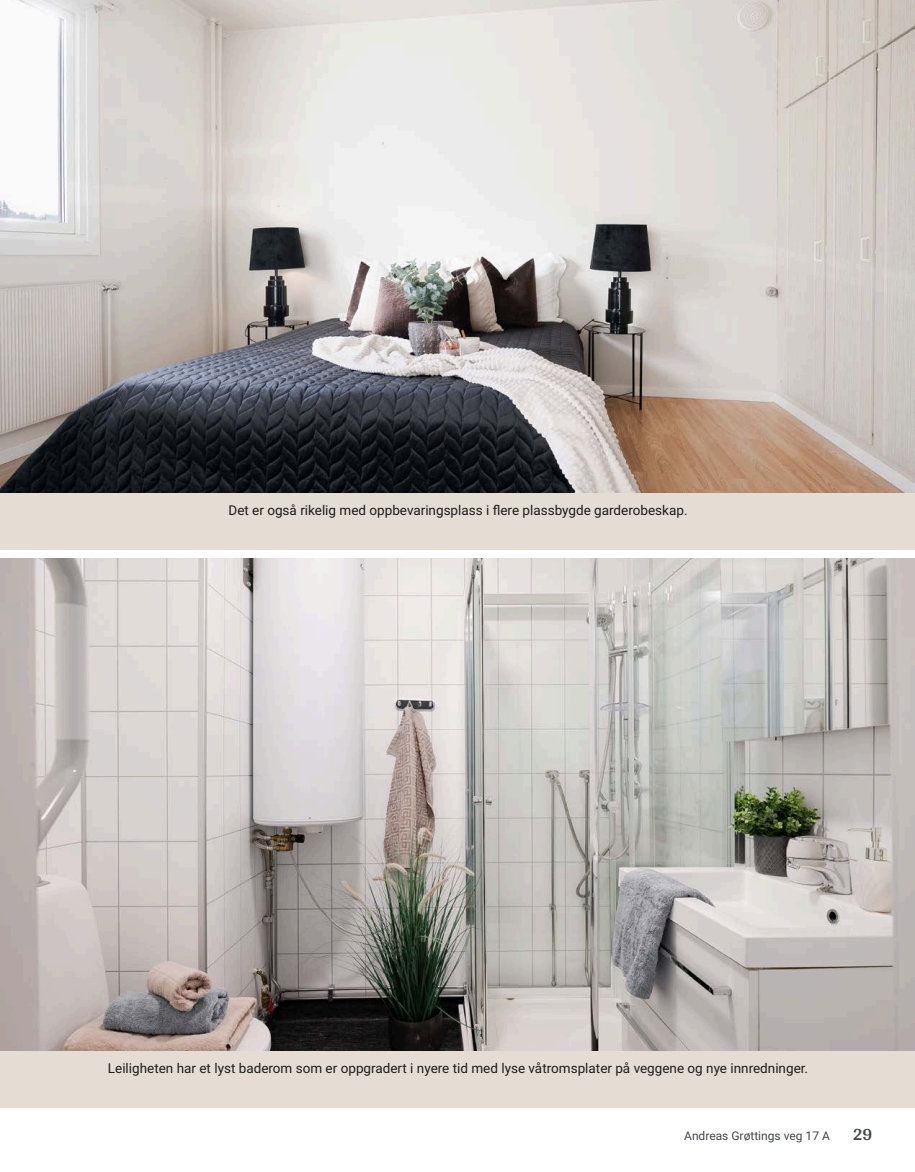
<style>
.page{position:relative;width:915px;height:1172px;background:#fff}
.page>*{position:absolute;margin:0;border:0;box-sizing:border-box;transform-origin:0 0}
.t1{font:700 18px "Arya";color:#414749}
.t2{font:13.5px "Roboto Vitec";color:#1d1d1b}
.t3{font:12px "Roboto Vitec";color:#414749}
</style>
<div class="page">
<div style="left:0;top:492px;width:914px;height:58px;background:#e5dcd4"></div>
<div style="left:0;top:1050px;width:914px;height:58px;background:#e5dcd4"></div>
<img style="left:0;top:0;width:914px;height:492px">
<img style="left:0;top:558px;width:914px;height:492px">
<p class="t2" style="left:228px;top:501px;width:460px">Det er også rikelig med oppbevaringsplass i flere plassbygde garderobeskap.</p>
<p class="t2" style="left:108px;top:1059px;width:701px">Leiligheten har et lyst baderom som er oppgradert i nyere tid med lyse våtromsplater på veggene og nye innredninger.</p>
<p class="t3" style="left:684px;top:1127px;width:147px">Andreas Grøttings veg 17 A</p>
<h1 class="t1" style="left:852px;top:1123px;width:21px">29</h1>
</div>
